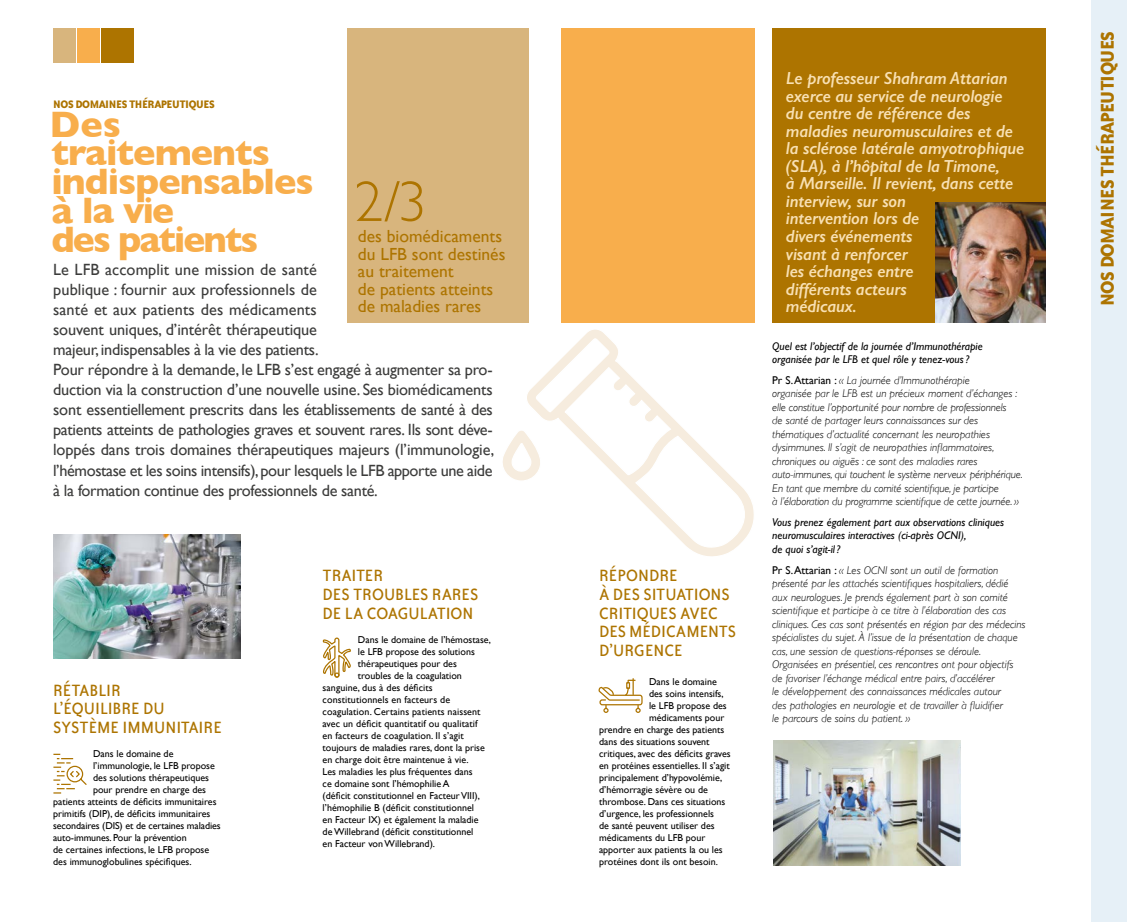
<style>
.page{position:relative;width:1127px;height:922px;background:#fff}
.page>*{position:absolute;margin:0;border:0;box-sizing:border-box;transform-origin:0 0}
.t1{font:300 57.5px "Gill Sans";color:#ad7400}
.t2{font:700 37.5px/28.8px "Gill Sans";letter-spacing:-.025em;color:#f8ae4c}
.t3{font:700 21.25px "Bailey Sans ITC Std";letter-spacing:-.025em;color:#ad7400}
.t4{font:18.75px/18.8px "Bailey Sans ITC Std";color:#ad7400}
.t5{font:italic 600 17.5px/17.5px "Gill Sans";letter-spacing:-.01em;color:#f8e0b3}
.t6{font:17.5px/17.5px "Gill Sans";color:#ad7400}
.t7{font:16.25px/20px "Gill Sans";letter-spacing:-.01em;color:#3c3c3b}
.t8{font:700 12.5px "Bailey Sans ITC Std";letter-spacing:-.025em;color:#ad7400}
.t9{font:italic 300 11.25px/13.5px "Gill Sans";color:#000}
.t10{font:italic 11.25px/13.5px "Gill Sans";color:#000}
.t11{font:10px "Gill Sans";color:#000}
.s1{font-weight:400;font-style:normal}
</style>
<div class="page">
<img style="left:773px;top:740px;width:188px;height:124px">
<div style="left:771px;top:28px;width:274px;height:294px;background:#ad7400"></div>
<img style="left:935px;top:202px;width:110px;height:120px">
<div style="left:561px;top:28px;width:193px;height:294px;background:#f8ae4c"></div>
<svg style="left:546px;top:329px;width:208px;height:227px"></svg>
<svg style="left:598px;top:678px;width:45px;height:35px"></svg>
<div style="left:77px;top:28px;width:22px;height:35px;background:#f8ae4c"></div>
<div style="left:53px;top:28px;width:22px;height:35px;background:#d8b57d"></div>
<div style="left:101px;top:28px;width:33px;height:35px;background:#ad7400"></div>
<svg style="left:53px;top:753px;width:34px;height:40px"></svg>
<img style="left:53px;top:534px;width:188px;height:124px">
<svg style="left:503px;top:374px;width:43px;height:107px"></svg>
<div style="left:347px;top:28px;width:181px;height:294px;background:#d8b57d"></div>
<svg style="left:322px;top:637px;width:29px;height:41px"></svg>
<div style="left:1091px;top:0;width:36px;height:921px;background:#e6f0f7"></div>
<p class="t8" style="left:53px;top:97px;width:163px">NOS DOMAINES THÉRAPEUTIQUES</p>
<h2 class="t2" style="left:50px;top:109px;width:265px">Des traitements indispensables à la vie<br>des patients</h2>
<p class="t7" style="left:53px;top:259px;width:443px">Le LFB accomplit une mission de santé<br>publique : fournir aux professionnels de<br>santé et aux patients des médicaments<br>souvent uniques, d’intérêt thérapeutique<br>majeur, indispensables à la vie des patients.<br>Pour répondre à la demande, le LFB s’est engagé à augmenter sa pro&shy;duction via la construction d’une nouvelle usine. Ses biomédicaments sont essentiellement prescrits dans les établissements de santé à des patients atteints de pathologies graves et souvent rares. Ils sont déve&shy;loppés dans trois domaines thérapeutiques majeurs (l’immunologie, l’hémostase et les soins intensifs), pour lesquels le LFB apporte une aide à la formation continue des professionnels de santé.</p>
<h1 class="t1" style="left:354px;top:157px;width:73px">2/3</h1>
<h3 class="t6" style="left:358px;top:227px;width:149px">des biomédicaments du LFB sont destinés au traitement<br>de patients atteints de maladies rares</h3>
<h3 class="t4" style="left:53px;top:680px;width:170px">RÉTABLIR<br>L’ÉQUILIBRE DU<br>SYSTÈME IMMUNITAIRE</h3>
<p class="t11" style="left:93px;top:747px;width:82px">Dans le domaine de</p>
<p class="t11" style="left:93px;top:759px;width:123px">l’immunologie, le LFB propose</p>
<p class="t11" style="left:93px;top:771px;width:117px">des solutions thérapeutiques</p>
<p class="t11" style="left:93px;top:783px;width:114px">pour prendre en charge des</p>
<p class="t11" style="left:53px;top:795px;width:165px">patients atteints de déficits immunitaires</p>
<p class="t11" style="left:53px;top:807px;width:159px">primitifs (DIP), de déficits immunitaires</p>
<p class="t11" style="left:53px;top:819px;width:169px">secondaires (DIS) et de certaines maladies</p>
<p class="t11" style="left:53px;top:831px;width:135px">auto-immunes. Pour la prévention</p>
<p class="t11" style="left:53px;top:843px;width:157px">de certaines infections, le LFB propose</p>
<p class="t11" style="left:53px;top:855px;width:140px">des immunoglobulines spécifiques.</p>
<h3 class="t4" style="left:323px;top:566px;width:157px">TRAITER<br>DES TROUBLES RARES<br>DE LA COAGULATION</h3>
<p class="t11" style="left:358px;top:633px;width:135px">Dans le domaine de l’hémostase,</p>
<p class="t11" style="left:358px;top:645px;width:118px">le LFB propose des solutions</p>
<p class="t11" style="left:358px;top:657px;width:100px">thérapeutiques pour des</p>
<p class="t11" style="left:358px;top:669px;width:106px">troubles de la coagulation</p>
<p class="t11" style="left:323px;top:681px;width:112px">sanguine, dus à des déficits</p>
<p class="t11" style="left:323px;top:693px;width:129px">constitutionnels en facteurs de</p>
<p class="t11" style="left:323px;top:705px;width:159px">coagulation. Certains patients naissent</p>
<p class="t11" style="left:323px;top:717px;width:157px">avec un déficit quantitatif ou qualitatif</p>
<p class="t11" style="left:323px;top:729px;width:143px">en facteurs de coagulation. Il s’agit</p>
<p class="t11" style="left:323px;top:741px;width:164px">toujours de maladies rares, dont la prise</p>
<p class="t11" style="left:323px;top:753px;width:147px">en charge doit être maintenue à vie.</p>
<p class="t11" style="left:323px;top:765px;width:151px">Les maladies les plus fréquentes dans</p>
<p class="t11" style="left:323px;top:777px;width:128px">ce domaine sont l’hémophilie A</p>
<p class="t11" style="left:323px;top:789px;width:159px">(déficit constitutionnel en Facteur VIII),</p>
<p class="t11" style="left:323px;top:801px;width:153px">l’hémophilie B (déficit constitutionnel</p>
<p class="t11" style="left:323px;top:813px;width:157px">en Facteur IX) et également la maladie</p>
<p class="t11" style="left:323px;top:825px;width:152px">de Willebrand (déficit constitutionnel</p>
<p class="t11" style="left:323px;top:837px;width:114px">en Facteur von Willebrand).</p>
<h3 class="t4" style="left:599px;top:566px;width:139px">RÉPONDRE<br>À DES SITUATIONS<br>CRITIQUES AVEC<br>DES MÉDICAMENTS<br>D’URGENCE</h3>
<p class="t11" style="left:649px;top:675px;width:69px">Dans le domaine</p>
<p class="t11" style="left:649px;top:687px;width:76px">des soins intensifs,</p>
<p class="t11" style="left:649px;top:699px;width:79px">le LFB propose des</p>
<p class="t11" style="left:649px;top:711px;width:77px">médicaments pour</p>
<p class="t11" style="left:599px;top:723px;width:127px">prendre en charge des patients</p>
<p class="t11" style="left:599px;top:735px;width:112px">dans des situations souvent</p>
<p class="t11" style="left:599px;top:747px;width:133px">critiques, avec des déficits graves</p>
<p class="t11" style="left:599px;top:759px;width:132px">en protéines essentielles. Il s’agit</p>
<p class="t11" style="left:599px;top:771px;width:125px">principalement d’hypovolémie,</p>
<p class="t11" style="left:599px;top:783px;width:110px">d’hémorragie sévère ou de</p>
<p class="t11" style="left:599px;top:795px;width:128px">thrombose. Dans ces situations</p>
<p class="t11" style="left:599px;top:807px;width:116px">d’urgence, les professionnels</p>
<p class="t11" style="left:599px;top:819px;width:117px">de santé peuvent utiliser des</p>
<p class="t11" style="left:599px;top:831px;width:108px">médicaments du LFB pour</p>
<p class="t11" style="left:599px;top:843px;width:125px">apporter aux patients la ou les</p>
<p class="t11" style="left:599px;top:855px;width:120px">protéines dont ils ont besoin.</p>
<p class="t5" style="left:786px;top:69px;width:240px">Le professeur Shahram Attarian exerce au service de neurologie du centre de référence des maladies neuromusculaires et de la sclérose latérale amyotrophique (SLA), à l’hôpital de la Timone,<br>à Marseille. Il revient, dans cette interview, sur son<br>intervention lors de<br>divers événements<br>visant à renforcer<br>les échanges entre<br>différents acteurs<br>médicaux.</p>
<p class="t10" style="left:772px;top:339px;width:212px">Quel est l’objectif de la journée d’Immunothérapie organisée par le LFB et quel rôle y tenez-vous ?</p>
<p class="t9" style="left:772px;top:373px;width:252px"><span class="s1">Pr S. Attarian :</span> « La journée d’Immunothérapie<br>organisée par le LFB est un précieux moment d’échanges : elle constitue l’opportunité pour nombre de professionnels<br>de santé de partager leurs connaissances sur des thématiques d’actualité concernant les neuropathies dysimmunes. Il s’agit de neuropathies inflammatoires, chroniques ou aiguës : ce sont des maladies rares auto-immunes, qui touchent le système nerveux périphérique.<br>En tant que membre du comité scientifique, je participe<br>à l’élaboration du programme scientifique de cette journée. »</p>
<p class="t10" style="left:772px;top:515px;width:233px">Vous prenez également part aux observations cliniques neuromusculaires interactives (ci-après OCNI),<br>de quoi s’agit-il ?</p>
<p class="t9" style="left:772px;top:563px;width:255px"><span class="s1">Pr S. Attarian :</span> « Les OCNI sont un outil de formation présenté par les attachés scientifiques hospitaliers, dédié aux neurologues. Je prends également part à son comité scientifique et participe à ce titre à l’élaboration des cas cliniques. Ces cas sont présentés en région par des médecins spécialistes du sujet. À l’issue de la présentation de chaque cas, une session de questions-réponses se déroule.<br>Organisées en présentiel, ces rencontres ont pour objectifs de favoriser l’échange médical entre pairs, d’accélérer<br>le développement des connaissances médicales autour<br>des pathologies en neurologie et de travailler à fluidifier<br>le parcours de soins du patient. »</p>
<h3 class="t3" style="left:1096px;top:306px;width:276px;rotate:-90deg">NOS DOMAINES THÉRAPEUTIQUES</h3>
</div>
